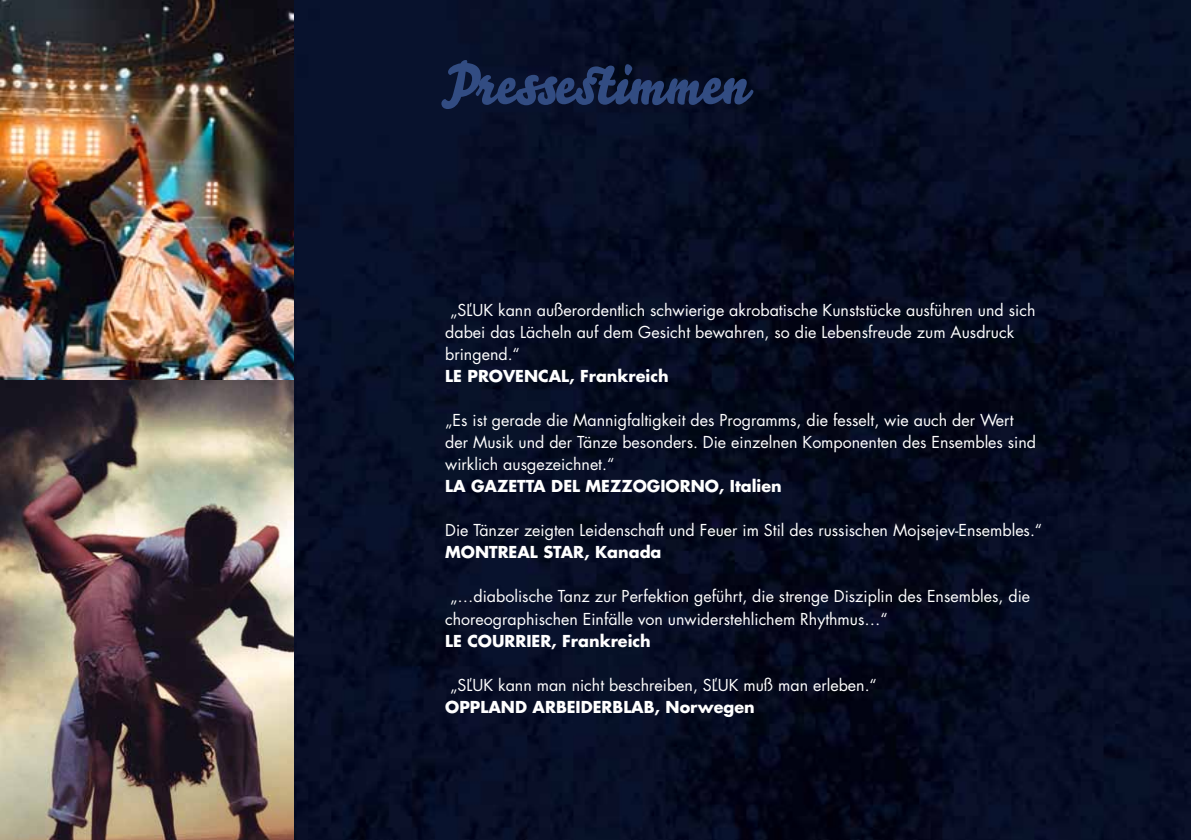
<style>
.page{position:relative;width:1191px;height:840px;background:#fff}
.page>*{position:absolute;margin:0;border:0;box-sizing:border-box;transform-origin:0 0}
.t1{font:56px "Bello Pro";color:#324c82}
.t2{font:16px/22px "Futura CE Book";color:#fff}
.t3{font:700 16px "Futura CE";color:#fff}
</style>
<div class="page">
<img style="left:0;top:0;width:1191px;height:839px">
<img style="left:1px;top:0;width:292px;height:381px">
<img style="left:1px;top:381px;width:292px;height:458px">
<h1 class="t1" style="left:441px;top:45px;width:308px">Pressestimmen</h1>
<p class="t2" style="left:445px;top:299px;width:592px;text-indent:5px">„SĽUK kann außerordentlich schwierige akrobatische Kunststücke ausführen und sich dabei das Lächeln auf dem Gesicht bewahren, so die Lebensfreude zum Ausdruck bringend.“</p>
<p class="t3" style="left:445px;top:366px;width:225px">LE PROVENCAL, Frankreich</p>
<p class="t2" style="left:445px;top:409px;width:592px">„Es ist gerade die Mannigfaltigkeit des Programms, die fesselt, wie auch der Wert der Musik und der Tänze besonders. Die einzelnen Komponenten des Ensembles sind wirklich ausgezeichnet.“</p>
<p class="t3" style="left:445px;top:476px;width:338px">LA GAZETTA DEL MEZZOGIORNO, Italien</p>
<p class="t2" style="left:445px;top:519px;width:598px">Die Tänzer zeigten Leidenschaft und Feuer im Stil des russischen Mojsejev-Ensembles.“</p>
<p class="t3" style="left:445px;top:542px;width:218px">MONTREAL STAR, Kanada</p>
<p class="t2" style="left:445px;top:585px;width:586px;text-indent:5px">„…diabolische Tanz zur Perfektion geführt, die strenge Disziplin des Ensembles, die choreographischen Einfälle von unwiderstehlichem Rhythmus…“</p>
<p class="t3" style="left:445px;top:630px;width:207px">LE COURRIER, Frankreich</p>
<p class="t2" style="left:450px;top:673px;width:428px">„SĽUK kann man nicht beschreiben, SĽUK muß man erleben.“</p>
<p class="t3" style="left:445px;top:696px;width:311px">OPPLAND ARBEIDERBLAB, Norwegen</p>
</div>
